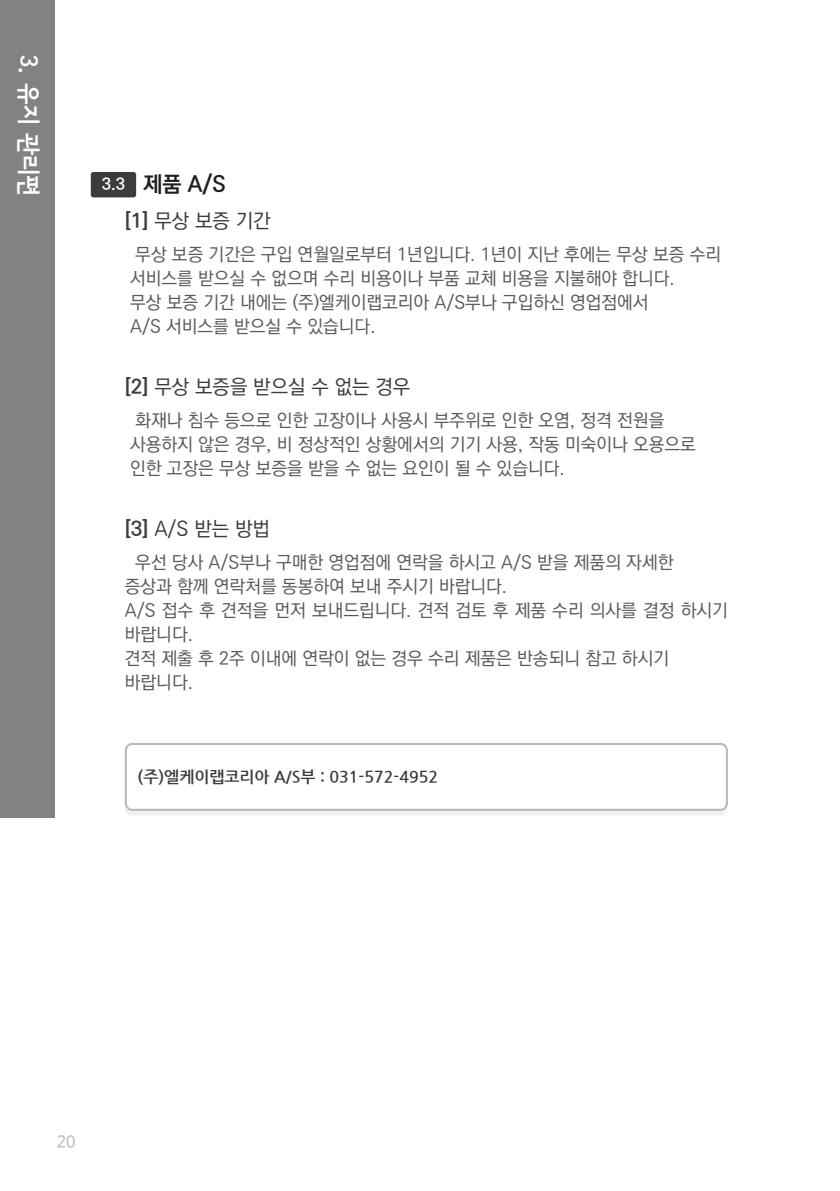
<style>
.page{position:relative;width:840px;height:1191px;background:#fff}
.page>*{position:absolute;margin:0;border:0;box-sizing:border-box;transform-origin:0 0}
.t1{font:24px "Seoul Namsan EB";color:#fff}
.t2{font:700 22px "Ko Pub Dotum";color:#201f20}
.t3{font:500 20px "Ko Pub Dotum";color:#3c3c3c}
.t4{font:500 18px/24px "Ko Pub Dotum";color:#5a5a5a}
.t5{font:700 16px "Nanum Gothic";color:#3c3c3c}
.t6{font:16px "Nanum Barun Gothic";color:#b9b8b9}
.s1{font-size:16px;color:#fff}
.s2{font-weight:700}
</style>
<div class="page">
<div style="left:0;top:0;width:55px;height:817px;background:#828282"></div>
<div style="left:91px;top:172px;width:45px;height:25px;background:#3c3c3c;border-radius:3px"></div>
<div style="left:123px;top:745px;width:612px;height:77px;background:#000;opacity:.06"></div>
<div style="left:126px;top:744px;width:600px;height:65px;background:#fff;border-radius:7px"></div>
<div style="left:125px;top:743px;width:602px;height:67px;border:2px solid #b9b8b9;border-radius:7px"></div>
<h1 class="t1" style="left:42px;top:55px;width:141px;rotate:90deg">3. 유지 관리편</h1>
<p class="t2" style="left:102px;top:173px;width:125px"><span class="s1">3.3</span> 제품 A/S</p>
<p class="t3" style="left:125px;top:211px;width:147px"><span class="s2">[1]</span> 무상 보증 기간</p>
<p class="t4" style="left:130px;top:243px;width:592px">무상 보증 기간은 구입 연월일로부터 1년입니다. 1년이 지난 후에는 무상 보증 수리 서비스를 받으실 수 없으며 수리 비용이나 부품 교체 비용을 지불해야 합니다.<br>무상 보증 기간 내에는 (주)엘케이랩코리아 A/S부나 구입하신 영업점에서<br>A/S 서비스를 받으실 수 있습니다.</p>
<p class="t3" style="left:125px;top:377px;width:287px"><span class="s2">[2]</span> 무상 보증을 받으실 수 없는 경우</p>
<p class="t4" style="left:130px;top:409px;width:567px">화재나 침수 등으로 인한 고장이나 사용시 부주위로 인한 오염, 정격 전원을 사용하지 않은 경우, 비 정상적인 상황에서의 기기 사용, 작동 미숙이나 오용으로 인한 고장은 무상 보증을 받을 수 없는 요인이 될 수 있습니다.</p>
<p class="t3" style="left:125px;top:519px;width:146px"><span class="s2">[3]</span> A/S 받는 방법</p>
<p class="t4" style="left:125px;top:551px;width:604px;text-indent:10px">우선 당사 A/S부나 구매한 영업점에 연락을 하시고 A/S 받을 제품의 자세한<br>증상과 함께 연락처를 동봉하여 보내 주시기 바랍니다.<br>A/S 접수 후 견적을 먼저 보내드립니다. 견적 검토 후 제품 수리 의사를 결정 하시기 바랍니다.<br>견적 제출 후 2주 이내에 연락이 없는 경우 수리 제품은 반송되니 참고 하시기 바랍니다.</p>
<p class="t5" style="left:137px;top:769px;width:302px">(주)엘케이랩코리아 A/S부 : 031-572-4952</p>
<p class="t6" style="left:57px;top:1133px;width:20px">20</p>
</div>
